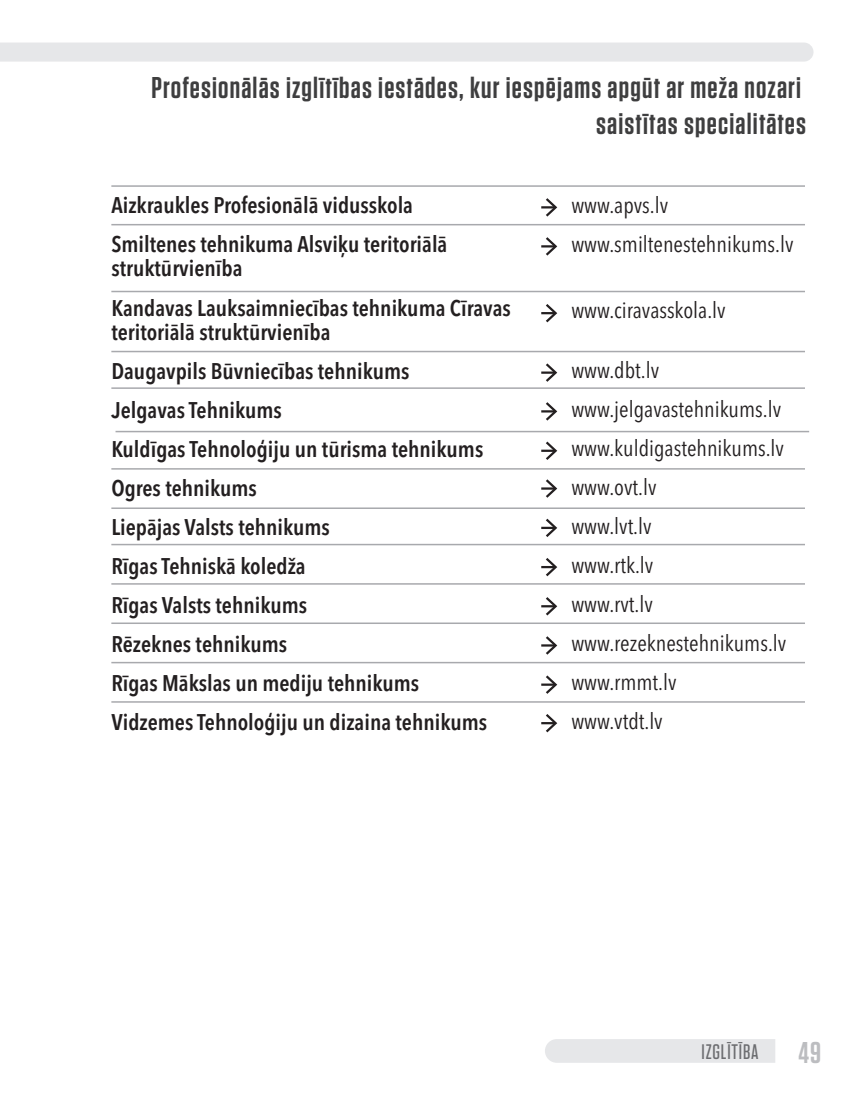
<style>
.page{position:relative;width:851px;height:1106px;background:#fff}
.page>*{position:absolute;margin:0;border:0;box-sizing:border-box;transform-origin:0 0}
.t1{font:600 30px/36px "Tungsten";letter-spacing:.04em;color:#3e3e3f;text-align:right}
.t2{font:600 30px "Tungsten";color:#bcbdc0}
.t3{font:600 condensed 22.5px/39px "Avenir Next LT Pro";color:#231f20}
.t4{font:condensed 22.5px/39px "Avenir Next LT Pro";color:#231f20}
.t5{font:500 21px "Tungsten";letter-spacing:.04em;color:#6c6d70}
</style>
<div class="page">
<div style="left:0;top:43px;width:813px;height:19px;background:#e6e7e9"></div>
<div style="left:545px;top:1039px;width:230px;height:23px;background:#e6e7e9"></div>
<svg style="left:541px;top:198px;width:16px;height:18px"></svg>
<svg style="left:541px;top:237px;width:16px;height:18px"></svg>
<svg style="left:541px;top:304px;width:16px;height:18px"></svg>
<svg style="left:541px;top:441px;width:16px;height:19px"></svg>
<svg style="left:541px;top:402px;width:16px;height:18px"></svg>
<svg style="left:541px;top:363px;width:16px;height:19px"></svg>
<svg style="left:541px;top:479px;width:16px;height:19px"></svg>
<svg style="left:541px;top:518px;width:16px;height:19px"></svg>
<svg style="left:541px;top:558px;width:16px;height:18px"></svg>
<svg style="left:541px;top:597px;width:16px;height:18px"></svg>
<svg style="left:541px;top:636px;width:16px;height:18px"></svg>
<svg style="left:541px;top:675px;width:16px;height:19px"></svg>
<svg style="left:541px;top:714px;width:16px;height:18px"></svg>
<hr style="left:111px;top:185px;width:693px;height:2px;background:#a8a9ad">
<hr style="left:111px;top:224px;width:693px;height:1px;background:#a8a9ad">
<hr style="left:111px;top:291px;width:693px;height:1px;background:#a8a9ad">
<hr style="left:111px;top:351px;width:693px;height:1px;background:#a8a9ad">
<hr style="left:111px;top:387px;width:693px;height:2px;background:#a8a9ad">
<hr style="left:115px;top:431px;width:694px;height:1px;background:#a8a9ad">
<hr style="left:111px;top:468px;width:693px;height:1px;background:#a8a9ad">
<hr style="left:111px;top:507px;width:693px;height:2px;background:#a8a9ad">
<hr style="left:111px;top:544px;width:693px;height:1px;background:#a8a9ad">
<hr style="left:111px;top:583px;width:693px;height:1px;background:#a8a9ad">
<hr style="left:111px;top:622px;width:693px;height:2px;background:#a8a9ad">
<hr style="left:111px;top:662px;width:693px;height:1px;background:#a8a9ad">
<hr style="left:111px;top:701px;width:693px;height:1px;background:#a8a9ad">
<h1 class="t1" style="left:151px;top:70px;width:656px">Profesionālās izglītības iestādes, kur iespējams apgūt ar meža nozari saistītas specialitātes</h1>
<p class="t3" style="left:111px;top:186px;width:337px">Aizkraukles Profesionālā vidusskola<br>Smiltenes tehnikuma Alsviķu teritoriālā</p>
<p class="t3" style="left:111px;top:249px;width:401px">struktūrvienība<br>Kandavas Lauksaimniecības tehnikuma Cīravas</p>
<p class="t3" style="left:111px;top:312px;width:377px">teritoriālā struktūrvienība<br>Daugavpils Būvniecības tehnikums<br>Jelgavas Tehnikums<br>Kuldīgas Tehnoloģiju un tūrisma tehnikums<br>Ogres tehnikums<br>Liepājas Valsts tehnikums<br>Rīgas Tehniskā koledža<br>Rīgas Valsts tehnikums<br>Rēzeknes tehnikums<br>Rīgas Mākslas un mediju tehnikums<br>Vidzemes Tehnoloģiju un dizaina tehnikums</p>
<p class="t4" style="left:571px;top:185px;width:223px">www.apvs.lv www.smiltenestehnikums.lv</p>
<p class="t4" style="left:571px;top:290px;width:156px">www.ciravasskola.lv</p>
<p class="t4" style="left:571px;top:350px;width:216px">www.dbt.lv www.jelgavastehnikums.lv www.kuldigastehnikums.lv www.ovt.lv<br>www.lvt.lv<br>www.rtk.lv<br>www.rvt.lv www.rezeknestehnikums.lv www.rmmt.lv<br>www.vtdt.lv</p>
<p class="t5" style="left:701px;top:1040px;width:58px">IZGLĪTĪBA</p>
<h1 class="t2" style="left:798px;top:1036px;width:24px">49</h1>
</div>
